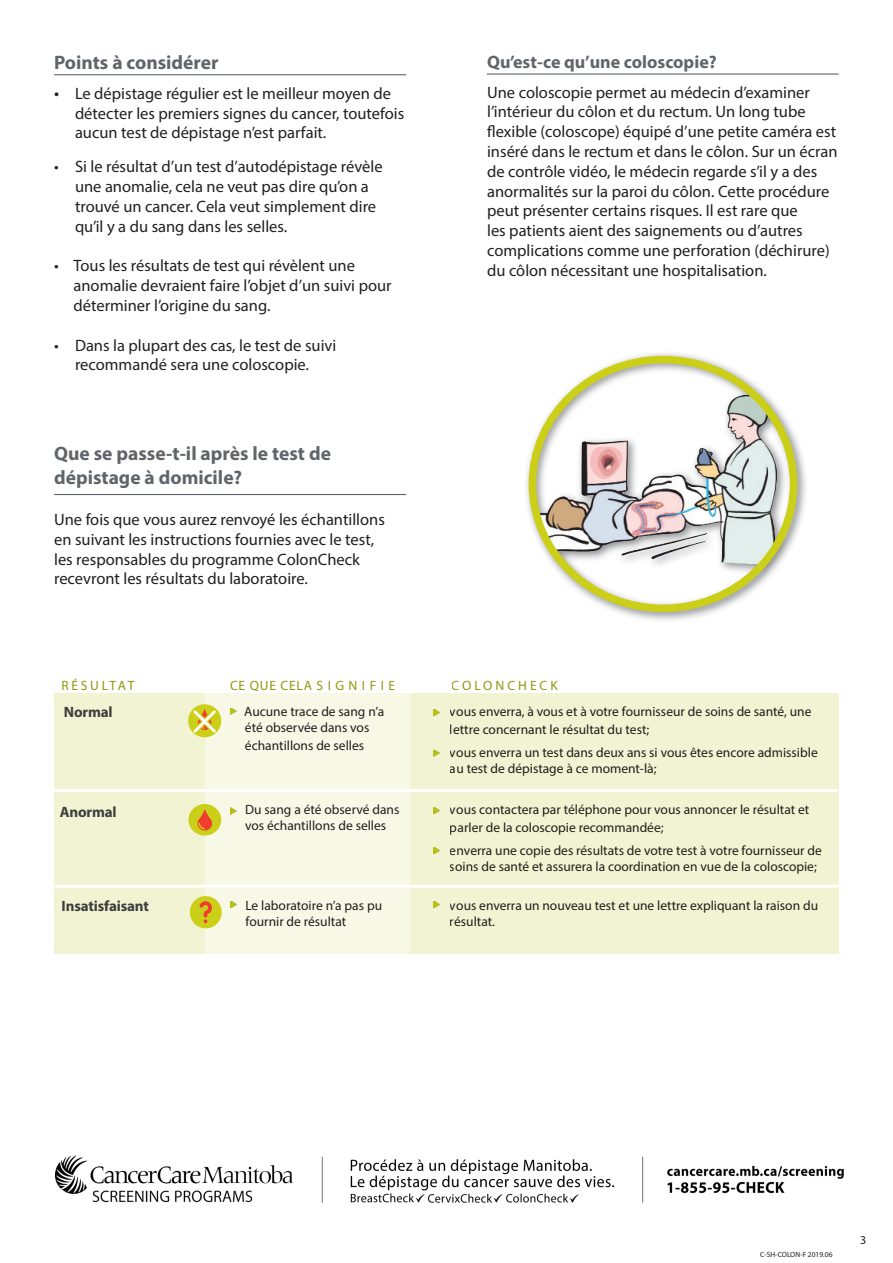
<style>
.page{position:relative;width:893px;height:1263px;background:#fff}
.page>*{position:absolute;margin:0;border:0;box-sizing:border-box;transform-origin:0 0}
.t1{font:700 19.5px/23.4px "Myriad Pro";color:#616569}
.t2{font:700 18px "Myriad Pro";color:#616569}
.Bullet_Color{font:16.5px/19.8px "Myriad Pro";color:#231f20}
.t3{font:700 15px "Myriad Pro";letter-spacing:-.01em;color:#3e3e3f}
.t4{font:13.5px/16.2px "Myriad Pro";color:#231f20}
.t5{font:13.5px "Myriad Pro";letter-spacing:.06em;color:#92970c}
.t6{font:13.5px "Myriad Pro";letter-spacing:.22em;color:#92970c}
.t7{font:13.5px "Myriad Pro";letter-spacing:.2em;color:#92970c}
.t8{font:12px "Myriad Pro";color:#231f20}
.t9{font:7.5px "Myriad Pro";color:#231f20}
.s1{font-size:18px}
</style>
<div class="page">
<div style="left:523px;top:351px;width:286px;height:272px;background:#616569;opacity:.75"></div>
<img style="left:536px;top:395px;width:207px;height:157px">
<div style="left:529px;top:356px;width:268px;height:256px;border:8px solid #cccf17;border-radius:50%"></div>
<div style="left:54px;top:694px;width:151px;height:260px;background:#f2f3d2"></div>
<div style="left:205px;top:694px;width:229px;height:260px;background:#f8f8e7"></div>
<div style="left:410px;top:694px;width:428px;height:260px;background:#f2f3d2"></div>
<hr style="left:54px;top:789px;width:783px;height:3px;background:#fff">
<hr style="left:55px;top:885px;width:783px;height:3px;background:#fff">
<div style="left:188px;top:804px;width:33px;height:31px;background:#cccf17;border-radius:50%"></div>
<svg style="left:198px;top:809px;width:14px;height:21px"></svg>
<div style="left:190px;top:896px;width:32px;height:32px;background:#cccf17;border-radius:50%"></div>
<svg style="left:199px;top:901px;width:13px;height:22px"></svg>
<div style="left:188px;top:704px;width:33px;height:33px;background:#cccf17;border-radius:50%"></div>
<svg style="left:193px;top:709px;width:23px;height:24px"></svg>
<svg style="left:231px;top:708px;width:5px;height:6px"></svg>
<svg style="left:231px;top:808px;width:5px;height:6px"></svg>
<svg style="left:231px;top:901px;width:5px;height:7px"></svg>
<svg style="left:433px;top:709px;width:6px;height:7px"></svg>
<svg style="left:433px;top:807px;width:6px;height:7px"></svg>
<svg style="left:434px;top:901px;width:5px;height:7px"></svg>
<svg style="left:433px;top:750px;width:6px;height:6px"></svg>
<svg style="left:433px;top:848px;width:6px;height:6px"></svg>
<hr style="left:487px;top:73px;width:352px;height:2px;background:#616569">
<hr style="left:54px;top:74px;width:352px;height:1px;background:#616569">
<hr style="left:54px;top:494px;width:352px;height:1px;background:#616569">
<img style="left:55px;top:1155px;width:789px;height:48px">
<p class="t1" style="left:54px;top:50px;width:166px">Points à considérer</p>
<p class="Bullet_Color" style="left:75px;top:83px;width:331px;text-indent:-21px"><span class="s1">•</span> Le dépistage régulier est le meilleur moyen de détecter les premiers signes du cancer, toutefois aucun test de dépistage n’est parfait.</p>
<p class="Bullet_Color" style="left:75px;top:157px;width:309px;text-indent:-21px">• Si le résultat d’un test d’autodépistage révèle une anomalie, cela ne veut pas dire qu’on a trouvé un cancer. Cela veut simplement dire qu’il y a du sang dans les selles.</p>
<p class="Bullet_Color" style="left:74px;top:256px;width:320px;text-indent:-20px">• Tous les résultats de test qui révèlent une anomalie devraient faire l’objet d’un suivi pour déterminer l’origine du sang.</p>
<p class="Bullet_Color" style="left:54px;top:335px;width:284px;text-align:center">• Dans la plupart des cas, le test de suivi recommandé sera une coloscopie.</p>
<p class="t1" style="left:54px;top:441px;width:278px">Que se passe-t-il après le test de dépistage à domicile?</p>
<p class="Bullet_Color" style="left:54px;top:509px;width:332px">Une fois que vous aurez renvoyé les échantillons en suivant les instructions fournies avec le test, les responsables du programme ColonCheck recevront les résultats du laboratoire.</p>
<p class="t2" style="left:487px;top:50px;width:231px">Qu’est-ce qu’une coloscopie?</p>
<p class="Bullet_Color" style="left:487px;top:82px;width:352px">Une coloscopie permet au médecin d’examiner l’intérieur du côlon et du rectum. Un long tube flexible (coloscope) équipé d’une petite caméra est inséré dans le rectum et dans le côlon. Sur un écran de contrôle vidéo, le médecin regarde s’il y a des anormalités sur la paroi du côlon. Cette procédure peut présenter certains risques. Il est rare que<br>les patients aient des saignements ou d’autres complications comme une perforation (déchirure) du côlon nécessitant une hospitalisation.</p>
<p class="t7" style="left:62px;top:677px;width:75px">RÉSULTAT</p>
<p class="t5" style="left:230px;top:677px;width:167px">CE QUE CELA S I G N I F I E</p>
<p class="t6" style="left:452px;top:677px;width:108px">COLONCHECK</p>
<p class="t3" style="left:64px;top:702px;width:50px">Normal</p>
<p class="t4" style="left:244px;top:703px;width:142px">Aucune trace de sang n’a été observée dans vos</p>
<p class="t4" style="left:245px;top:737px;width:121px">échantillons de selles</p>
<p class="t3" style="left:60px;top:802px;width:58px">Anormal</p>
<p class="t3" style="left:62px;top:896px;width:89px">Insatisfaisant</p>
<p class="t4" style="left:245px;top:801px;width:156px">Du sang a été observé dans vos échantillons de selles</p>
<p class="t4" style="left:245px;top:897px;width:138px">Le laboratoire n’a pas pu fournir de résultat</p>
<p class="t4" style="left:450px;top:702px;width:363px;line-height:18px">vous enverra, à vous et à votre fournisseur de soins de santé, une lettre concernant le résultat du test;</p>
<p class="t4" style="left:450px;top:744px;width:369px">vous enverra un test dans deux ans si vous êtes encore admissible au test de dépistage à ce moment-là;</p>
<p class="t4" style="left:450px;top:800px;width:361px;line-height:18px">vous contactera par téléphone pour vous annoncer le résultat et parler de la coloscopie recommandée;</p>
<p class="t4" style="left:450px;top:842px;width:373px">enverra une copie des résultats de votre test à votre fournisseur de soins de santé et assurera la coordination en vue de la coloscopie;</p>
<p class="t4" style="left:450px;top:897px;width:370px">vous enverra un nouveau test et une lettre expliquant la raison du résultat.</p>
<p class="t9" style="left:760px;top:1249px;width:74px">C-SH-COLON-F 2019.06</p>
<p class="t8" style="left:860px;top:1232px;width:8px">3</p>
</div>
